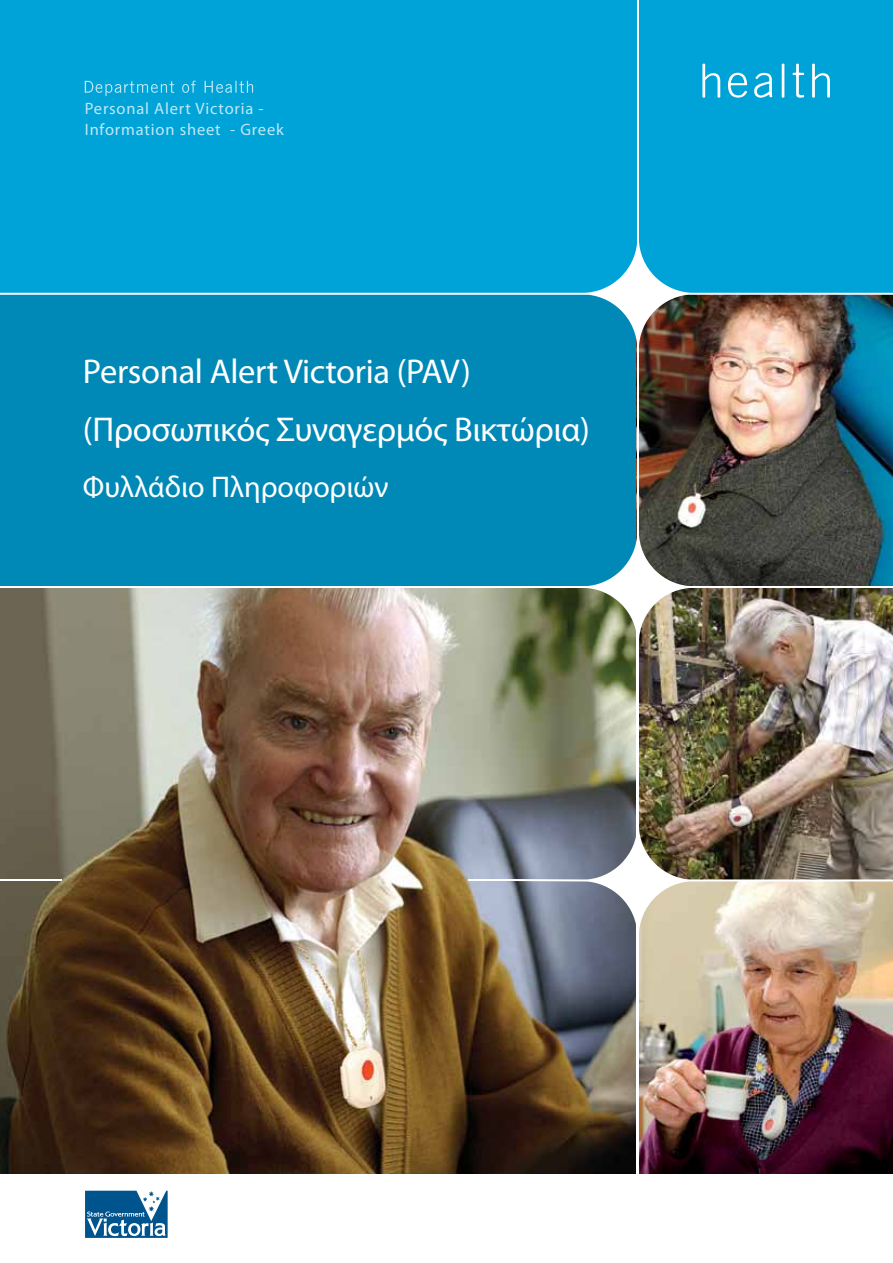
<style>
.page{position:relative;width:893px;height:1263px;background:#fff}
.page>*{position:absolute;margin:0;border:0;box-sizing:border-box;transform-origin:0 0}
.t1{font:34.5px/58.1px "Myriad Pro";letter-spacing:-.01em;color:#fff}
.t2{font:30px "Myriad Pro";color:#fff}
.t3{font:16.5px/21px "Myriad Pro";letter-spacing:.05em;color:#bfe8f5}
</style>
<div class="page">
<svg style="left:85px;top:1191px;width:83px;height:47px"></svg>
<img style="left:0;top:880px;width:468px;height:294px">
<img style="left:468px;top:881px;width:425px;height:293px">
<div style="left:0;top:0;width:893px;height:293px;background:#00a3d8"></div>
<img style="left:0;top:294px;width:893px;height:586px">
<svg style="left:85px;top:81px;width:168px;height:15px"></svg>
<div style="left:86px;top:102px;width:178px;height:12px;background:#00a3d8"></div>
<div style="left:86px;top:123px;width:198px;height:12px;background:#00a3d8"></div>
<hr style="left:782px;top:64px;width:2px;height:34px;background:#fff">
<svg style="left:753px;top:73px;width:19px;height:25px"></svg>
<svg style="left:702px;top:64px;width:18px;height:34px"></svg>
<svg style="left:811px;top:64px;width:19px;height:34px"></svg>
<svg style="left:727px;top:73px;width:20px;height:25px"></svg>
<svg style="left:792px;top:64px;width:12px;height:34px"></svg>
<hr style="left:0;top:879px;width:62px;height:2px;background:#fff">
<p class="t3" style="left:85px;top:98px;width:201px">Personal Alert Victoria -<br>Information sheet - Greek</p>
<p class="t1" style="left:83px;top:342px;width:508px">Personal Alert Victoria (PAV) (Προσωπικός Συναγερμός Βικτώρια)</p>
<p class="t2" style="left:83px;top:469px;width:307px">Φυλλάδιο Πληροφοριών</p>
</div>
